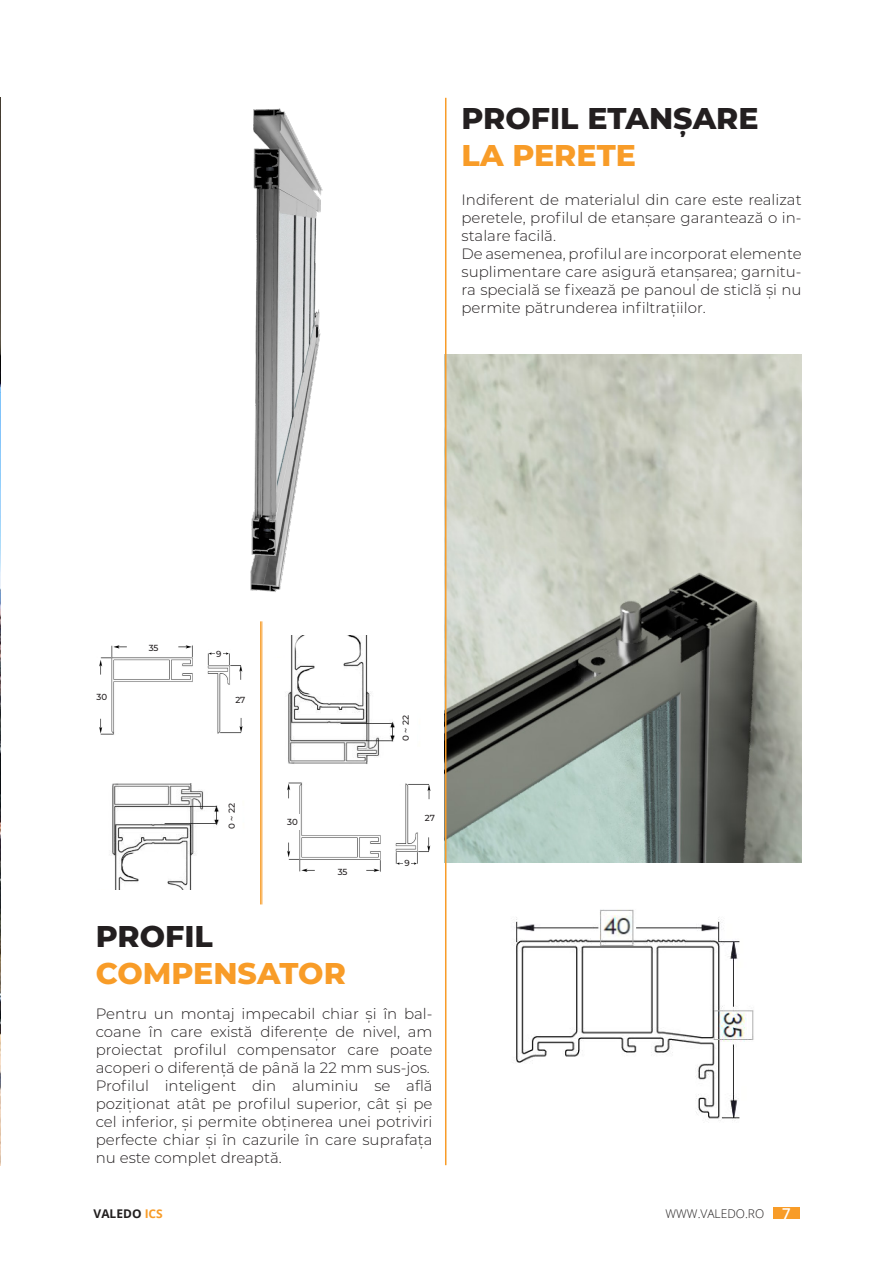
<style>
.page{position:relative;width:893px;height:1263px;background:#fff}
.page>*{position:absolute;margin:0;border:0;box-sizing:border-box;transform-origin:0 0}
.Big_title{font:800 30px "Montserrat";color:#231f20}
.Big_title-2{font:800 30px "Montserrat";color:#f89c28}
.t1{font:300 15px/18px "Montserrat";color:#231f20;text-align:justify}
.t2{font:300 12px "Open Sans";color:#211e1e}
.t3{font:700 12px "Open Sans";color:#211e1e}
.t4{font:500 8.85px "Montserrat";letter-spacing:-.005em;color:#231f20}
.t5{font:500 8.55px "Montserrat";color:#231f20}
.s1{color:#f89c28}
.s2{font-weight:600;font-size:15px;color:#fff}
</style>
<div class="page">
<div style="left:773px;top:1207px;width:27px;height:12px;background:#f89c28"></div>
<img style="left:514px;top:909px;width:240px;height:212px">
<img style="left:250px;top:108px;width:195px;height:500px">
<img style="left:0;top:98px;width:1px;height:1067px">
<img style="left:446px;top:354px;width:356px;height:508px">
<hr style="left:445px;top:98px;width:1px;height:1067px;background:#f89c28">
<hr style="left:262px;top:621px;width:1px;height:283px;background:#f89c28">
<hr style="left:260px;top:621px;width:1px;height:283px;background:#f89c28">
<img style="left:287px;top:782px;width:144px;height:90px">
<img style="left:288px;top:635px;width:107px;height:129px">
<div style="left:284px;top:814px;width:16px;height:16px;background:#fff"></div>
<div style="left:335px;top:865px;width:15px;height:16px;background:#fff"></div>
<div style="left:422px;top:810px;width:16px;height:15px;background:#fff"></div>
<div style="left:403px;top:855px;width:8px;height:16px;background:#fff"></div>
<img style="left:99px;top:645px;width:144px;height:90px">
<img style="left:112px;top:783px;width:107px;height:106px">
<div style="left:94px;top:688px;width:15px;height:15px;background:#fff"></div>
<div style="left:146px;top:640px;width:15px;height:16px;background:#fff"></div>
<div style="left:233px;top:692px;width:15px;height:15px;background:#fff"></div>
<div style="left:215px;top:646px;width:7px;height:16px;background:#fff"></div>
<p class="Big_title" style="left:461px;top:96px;width:299px">PROFIL ETANȘARE</p>
<p class="Big_title-2" style="left:461px;top:134px;width:176px">LA PERETE</p>
<p class="t1" style="left:461px;top:190px;width:342px">Indiferent de materialul din care este realizat peretele, profilul de etanșare garantează o in&shy;stalare facilă.</p>
<p class="t1" style="left:461px;top:244px;width:342px">De asemenea, profilul are incorporat elemente suplimentare care asigură etanșarea; garnitu&shy;ra specială se fixează pe panoul de sticlă și nu permite pătrunderea infiltrațiilor.</p>
<p class="t4" style="left:96px;top:690px;width:12px">30</p>
<p class="t4" style="left:149px;top:642px;width:11px">35</p>
<p class="t4" style="left:216px;top:648px;width:7px">9</p>
<p class="t4" style="left:235px;top:694px;width:12px">27</p>
<p class="t5" style="left:226px;top:829px;width:27px;rotate:-90deg">0 ~ 22</p>
<p class="t4" style="left:287px;top:816px;width:12px">30</p>
<p class="t4" style="left:338px;top:866px;width:11px">35</p>
<p class="Big_title" style="left:96px;top:914px;width:119px">PROFIL</p>
<p class="Big_title-2" style="left:96px;top:952px;width:252px">COMPENSATOR</p>
<p class="t5" style="left:400px;top:741px;width:27px;rotate:-90deg">0 ~ 22</p>
<p class="t4" style="left:425px;top:811px;width:12px">27</p>
<p class="t4" style="left:404px;top:857px;width:7px">9</p>
<p class="t1" style="left:96px;top:1004px;width:338px">Pentru un montaj impecabil chiar și în bal&shy;coane în care există diferențe de nivel, am proiectat profilul compensator care poate acoperi o diferență de până la 22 mm sus-jos.</p>
<p class="t1" style="left:96px;top:1076px;width:338px">Profilul inteligent din aluminiu se află poziționat atât pe profilul superior, cât și pe cel inferior, și permite obținerea unei potriviri perfecte chiar și în cazurile în care suprafața nu este complet dreaptă.</p>
<p class="t3" style="left:94px;top:1205px;width:71px">VALEDO <span class="s1">ICS</span></p>
<p class="t2" style="left:665px;top:1205px;width:127px">WWW.VALEDO.RO <span class="s2">7</span></p>
</div>
